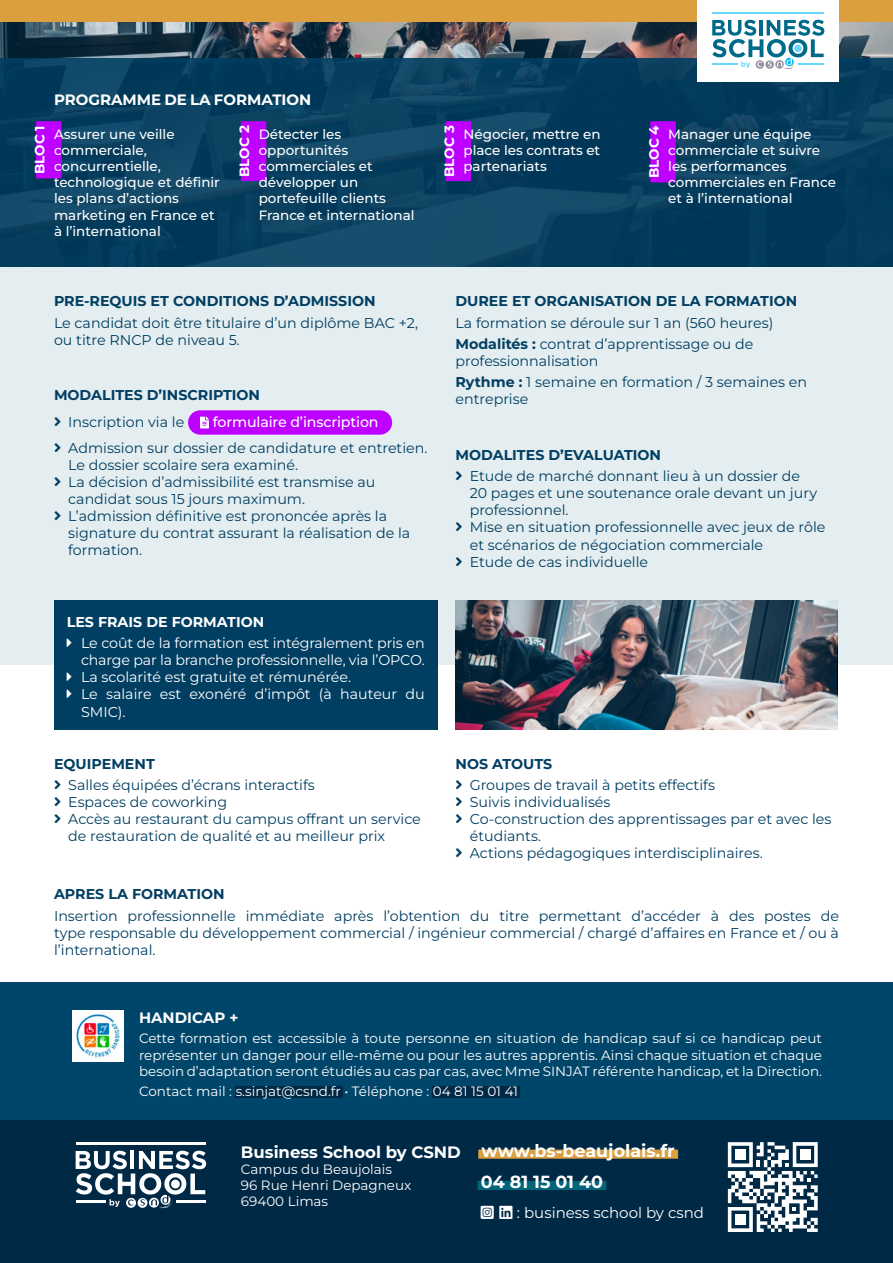
<style>
.page{position:relative;width:893px;height:1263px;background:#fff}
.page>*{position:absolute;margin:0;border:0;box-sizing:border-box;transform-origin:0 0}
.t1{font:700 17.55px/31.3px "Montserrat";color:#fff}
.t2{font:700 16.5px "Montserrat";color:#fff}
.t3{font:700 15px "Montserrat";color:#fff}
.t4{font:15px "Montserrat";color:#fff}
.t5{font:14.25px/17.1px "Montserrat";color:#003e62}
.t6{font:14.25px/17.1px "Montserrat";letter-spacing:-.01em;color:#fff;text-align:right}
.t7{font:700 14.25px "Montserrat";color:#003e62}
.t8{font:500 14.25px "Montserrat";letter-spacing:-.01em;color:#fff}
.t9{font:700 14.25px "Montserrat";color:#fff}
.t10{font:13.5px/16.2px "Montserrat";color:#fff;text-align:justify}
.t11{font:500 13.5px/16.2px "Montserrat";color:#fff}
.t12{font:700 13.5px "Montserrat";color:#fff}
.s1{font-weight:700}
</style>
<div class="page">
<div style="left:0;top:267px;width:893px;height:398px;background:#e4edef"></div>
<div style="left:0;top:982px;width:893px;height:139px;background:#00466a"></div>
<img style="left:0;top:21px;width:893px;height:38px">
<div style="left:0;top:0;width:893px;height:21px;background:#db9f3e"></div>
<div style="left:188px;top:410px;width:204px;height:25px;background:#bd00ff;border-radius:12px"></div>
<svg style="left:200px;top:417px;width:9px;height:11px"></svg>
<svg style="left:0;top:59px;width:893px;height:208px;background:#093f5f"></svg>
<div style="left:36px;top:121px;width:26px;height:57px;background:#bd00ff"></div>
<div style="left:241px;top:121px;width:25px;height:60px;background:#bd00ff"></div>
<div style="left:446px;top:121px;width:25px;height:60px;background:#bd00ff"></div>
<div style="left:698px;top:0;width:141px;height:82px;background:#fff"></div>
<svg style="left:712px;top:20px;width:112px;height:50px"></svg>
<div style="left:794px;top:45px;width:8px;height:7px;background:#68d7fc;border-radius:50%"></div>
<hr style="left:712px;top:63px;width:26px;height:2px;background:#68d7fc">
<hr style="left:798px;top:63px;width:26px;height:2px;background:#68d7fc">
<hr style="left:712px;top:12px;width:112px;height:2px;background:#68d7fc">
<div style="left:650px;top:121px;width:26px;height:61px;background:#bd00ff"></div>
<div style="left:235px;top:1086px;width:107px;height:11px;background:#002946"></div>
<div style="left:432px;top:1086px;width:88px;height:11px;background:#002946"></div>
<div style="left:0;top:1121px;width:893px;height:142px;background:#002946"></div>
<svg style="left:76px;top:1151px;width:130px;height:58px"></svg>
<div style="left:171px;top:1180px;width:9px;height:8px;background:#fff;border-radius:50%"></div>
<hr style="left:76px;top:1201px;width:29px;height:2px;background:#fff">
<hr style="left:176px;top:1201px;width:29px;height:2px;background:#fff">
<hr style="left:76px;top:1142px;width:129px;height:2px;background:#fff">
<svg style="left:728px;top:1142px;width:90px;height:90px"></svg>
<div style="left:478px;top:1149px;width:200px;height:10px;background:#db9f3e"></div>
<div style="left:478px;top:1181px;width:128px;height:9px;background:#00657b"></div>
<div style="left:72px;top:1010px;width:52px;height:52px;background:#fff"></div>
<img style="left:76px;top:1014px;width:44px;height:45px">
<div style="left:54px;top:600px;width:383px;height:129px;background:#003e62"></div>
<img style="left:455px;top:600px;width:382px;height:129px">
<p class="t3" style="left:54px;top:89px;width:259px">PROGRAMME DE LA FORMATION</p>
<p class="t12" style="left:31px;top:174px;width:50px;rotate:-90deg">BLOC 1</p>
<p class="t12" style="left:236px;top:177px;width:53px;rotate:-90deg">BLOC 2</p>
<p class="t12" style="left:440px;top:177px;width:53px;rotate:-90deg">BLOC 3</p>
<p class="t12" style="left:645px;top:178px;width:54px;rotate:-90deg">BLOC 4</p>
<p class="t11" style="left:54px;top:125px;width:167px">Assurer une veille commerciale, concurrentielle, technologique et définir les plans d’actions marketing en France et à l’international</p>
<p class="t11" style="left:259px;top:125px;width:157px">Détecter les opportunités commerciales et développer un portefeuille clients<br>France et international</p>
<p class="t11" style="left:463px;top:125px;width:139px;text-align:justify">Négocier, mettre en place les contrats et partenariats</p>
<p class="t11" style="left:668px;top:125px;width:169px">Manager une équipe commerciale et suivre les performances commerciales en France et à l’international</p>
<p class="t7" style="left:54px;top:292px;width:323px">PRE-REQUIS ET CONDITIONS D’ADMISSION</p>
<p class="t5" style="left:54px;top:313px;width:365px">Le candidat doit être titulaire d’un diplôme BAC +2, ou titre RNCP de niveau 5.</p>
<p class="t7" style="left:54px;top:385px;width:208px">MODALITES D’INSCRIPTION</p>
<p class="t5" style="left:54px;top:413px;width:132px">☑ Inscription via le</p>
<p class="t8" style="left:213px;top:412px;width:167px">formulaire d’inscription</p>
<p class="t5" style="left:68px;top:439px;width:361px;text-indent:-14px">☑ Admission sur dossier de candidature et entretien.<br>Le dossier scolaire sera examiné.</p>
<p class="t5" style="left:68px;top:473px;width:309px;text-indent:-14px">☑ La décision d’admissibilité est transmise au candidat sous 15 jours maximum.</p>
<p class="t5" style="left:68px;top:507px;width:343px;text-indent:-14px">☑ L’admission définitive est prononcée après la signature du contrat assurant la réalisation de la formation.</p>
<p class="t9" style="left:67px;top:612px;width:199px">LES FRAIS DE FORMATION</p>
<p class="t6" style="left:67px;top:634px;width:359px">→ Le coût de la formation est intégralement pris en charge par la branche professionnelle, via l’OPCO.</p>
<p class="t6" style="left:67px;top:668px;width:286px">→ La scolarité est gratuite et rémunérée.</p>
<p class="t6" style="left:81px;top:685px;width:345px;text-align:left;text-indent:-14px">→ Le salaire est exonéré d’impôt (à hauteur du<br>SMIC).</p>
<p class="t7" style="left:54px;top:754px;width:102px">EQUIPEMENT</p>
<p class="t5" style="left:54px;top:776px;width:262px">☑ Salles équipées d’écrans interactifs</p>
<p class="t5" style="left:54px;top:793px;width:175px">☑ Espaces de coworking</p>
<p class="t5" style="left:68px;top:810px;width:354px;text-indent:-14px">☑ Accès au restaurant du campus offrant un service de restauration de qualité et au meilleur prix</p>
<p class="t7" style="left:455px;top:292px;width:343px">DUREE ET ORGANISATION DE LA FORMATION</p>
<p class="t5" style="left:455px;top:311px;width:319px;line-height:21.3px">La formation se déroule sur 1 an (560 heures)<br><span class="s1">Modalités :</span> contrat d’apprentissage ou de</p>
<p class="t5" style="left:455px;top:350px;width:353px;line-height:21.3px">professionnalisation<br><span class="s1">Rythme :</span> 1 semaine en formation / 3 semaines en</p>
<p class="t5" style="left:455px;top:390px;width:74px">entreprise</p>
<p class="t7" style="left:455px;top:445px;width:207px">MODALITES D’EVALUATION</p>
<p class="t5" style="left:470px;top:467px;width:349px;text-indent:-14px">☑ Etude de marché donnant lieu à un dossier de<br>20 pages et une soutenance orale devant un jury professionnel.</p>
<p class="t5" style="left:470px;top:518px;width:357px;text-indent:-14px">☑ Mise en situation professionnelle avec jeux de rôle et scénarios de négociation commerciale</p>
<p class="t5" style="left:455px;top:553px;width:194px">☑ Etude de cas individuelle</p>
<p class="t7" style="left:455px;top:754px;width:98px">NOS ATOUTS</p>
<p class="t5" style="left:455px;top:776px;width:261px">☑ Groupes de travail à petits effectifs</p>
<p class="t5" style="left:455px;top:793px;width:157px">☑ Suivis individualisés</p>
<p class="t5" style="left:470px;top:810px;width:363px;text-indent:-14px">☑ Co-construction des apprentissages par et avec les étudiants.</p>
<p class="t5" style="left:455px;top:844px;width:309px">☑ Actions pédagogiques interdisciplinaires.</p>
<p class="t7" style="left:54px;top:885px;width:172px">APRES LA FORMATION</p>
<p class="t5" style="left:54px;top:907px;width:786px;text-align:justify">Insertion professionnelle immédiate après l’obtention du titre permettant d’accéder à des postes de type responsable du développement commercial / ingénieur commercial / chargé d’affaires en France et / ou à l’international.</p>
<p class="t3" style="left:139px;top:1008px;width:101px">HANDICAP +</p>
<p class="t10" style="left:139px;top:1030px;width:684px">Cette formation est accessible à toute personne en situation de handicap sauf si ce handicap peut représenter un danger pour elle-même ou pour les autres apprentis. Ainsi chaque situation et chaque besoin d’adaptation seront étudiés au cas par cas, avec Mme SINJAT référente handicap, et la Direction.</p>
<p class="t10" style="left:139px;top:1083px;width:381px">Contact mail : s.sinjat@csnd.fr • Téléphone : 04 81 15 01 41</p>
<p class="t2" style="left:241px;top:1141px;width:221px">Business School by CSND</p>
<p class="t10" style="left:241px;top:1160px;width:172px;text-align:left">Campus du Beaujolais<br>96 Rue Henri Depagneux<br>69400 Limas</p>
<p class="t1" style="left:481px;top:1134px;width:195px">www.bs-beaujolais.fr<br>04 81 15 01 40</p>
<p class="t4" style="left:517px;top:1203px;width:189px">: business school by csnd</p>
</div>
